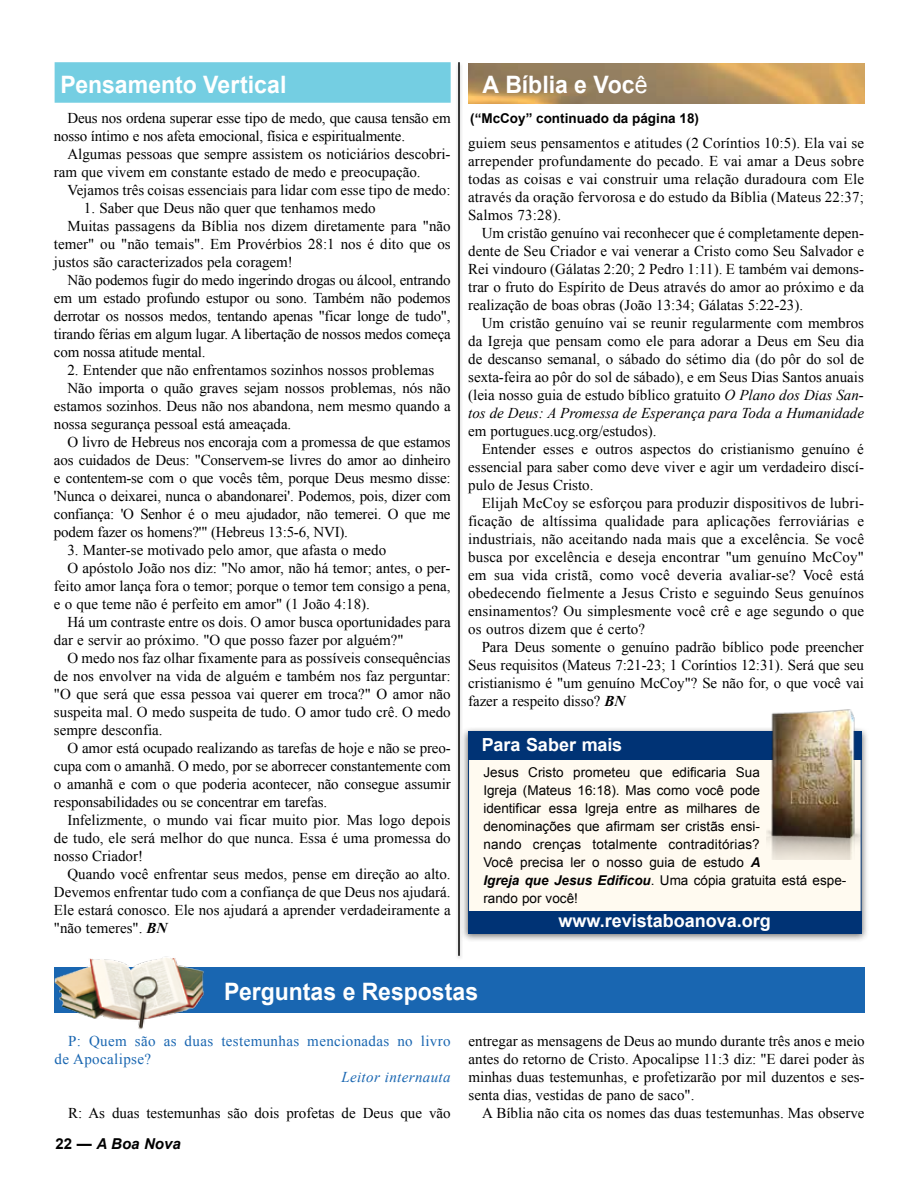
<style>
.page{position:relative;width:918px;height:1188px;background:#fff}
.page>*{position:absolute;margin:0;border:0;box-sizing:border-box;transform-origin:0 0}
.t1{font:700 24px "Arial";color:#fff;scale:.96 1}
.t2{font:700 18px "Arial";color:#fff}
.t3{font:15px/18px "Times New Roman";color:#000;text-align:justify}
.t4{font:15px/18px "Times New Roman";letter-spacing:.025em;color:#1966b1}
.t5{font:italic 15px "Times New Roman";letter-spacing:.025em;color:#1966b1}
.t6{font:italic 700 15px "Arial";color:#000}
.t7{font:13.5px/18px "Arial";color:#000}
.t8{font:700 13.5px "Arial";color:#000}
.s1{font-weight:700;font-style:italic}
.s2{font-weight:400}
.s3{font-style:italic}
.s4{font-style:normal}
</style>
<div class="page">
<div style="left:461px;top:727px;width:408px;height:215px;background:#000;opacity:.6"></div>
<div style="left:468px;top:732px;width:394px;height:201px;background:#fffaf0;border:1px solid #003375"></div>
<div style="left:468px;top:732px;width:393px;height:28px;background:#003375"></div>
<div style="left:468px;top:911px;width:394px;height:22px;background:#003375"></div>
<div style="left:55px;top:968px;width:810px;height:45px;background:#1966b1"></div>
<img style="left:54px;top:956px;width:155px;height:74px">
<img style="left:468px;top:63px;width:397px;height:41px">
<div style="left:55px;top:62px;width:396px;height:41px;background:#74cee2"></div>
<div style="left:455px;top:61px;width:8px;height:900px;background:#efefef"></div>
<hr style="left:458px;top:62px;width:2px;height:894px;background:#000">
<img style="left:767px;top:709px;width:94px;height:150px">
<h1 class="t1" style="left:60px;top:68px;width:237px">Pensamento Vertical</h1>
<p class="t3" style="left:54px;top:109px;width:398px;text-indent:14px">Deus nos ordena superar esse tipo de medo, que causa tensão em nosso íntimo e nos afeta emocional, física e espiritualmente.</p>
<p class="t3" style="left:54px;top:145px;width:398px;text-indent:14px">Algumas pessoas que sempre assistem os noticiários descobri&shy;ram que vivem em constante estado de medo e preocupação.</p>
<p class="t3" style="left:67px;top:181px;width:385px">Vejamos três coisas essenciais para lidar com esse tipo de medo:</p>
<p class="t3" style="left:84px;top:199px;width:293px">1. Saber que Deus não quer que tenhamos medo</p>
<p class="t3" style="left:67px;top:217px;width:385px">Muitas passagens da Bíblia nos dizem diretamente para "não</p>
<p class="t3" style="left:54px;top:235px;width:398px">temer" ou "não temais". Em Provérbios 28:1 nos é dito que os</p>
<p class="t3" style="left:54px;top:253px;width:240px">justos são caracterizados pela coragem!</p>
<p class="t3" style="left:67px;top:271px;width:385px">Não podemos fugir do medo ingerindo drogas ou álcool, entrando</p>
<p class="t3" style="left:54px;top:289px;width:398px">em um estado profundo estupor ou sono. Também não podemos</p>
<p class="t3" style="left:54px;top:307px;width:398px">derrotar os nossos medos, tentando apenas "ficar longe de tudo",</p>
<p class="t3" style="left:54px;top:325px;width:398px">tirando férias em algum lugar. A libertação de nossos medos começa</p>
<p class="t3" style="left:54px;top:343px;width:153px">com nossa atitude mental.</p>
<p class="t3" style="left:67px;top:361px;width:368px">2. Entender que não enfrentamos sozinhos nossos problemas</p>
<p class="t3" style="left:67px;top:379px;width:385px">Não importa o quão graves sejam nossos problemas, nós não</p>
<p class="t3" style="left:54px;top:397px;width:398px">estamos sozinhos. Deus não nos abandona, nem mesmo quando a</p>
<p class="t3" style="left:54px;top:415px;width:239px">nossa segurança pessoal está ameaçada.</p>
<p class="t3" style="left:67px;top:433px;width:385px">O livro de Hebreus nos encoraja com a promessa de que estamos</p>
<p class="t3" style="left:54px;top:451px;width:398px">aos cuidados de Deus: "Conservem-se livres do amor ao dinheiro</p>
<p class="t3" style="left:54px;top:469px;width:398px">e contentem-se com o que vocês têm, porque Deus mesmo disse:</p>
<p class="t3" style="left:54px;top:487px;width:398px">'Nunca o deixarei, nunca o abandonarei'. Podemos, pois, dizer com</p>
<p class="t3" style="left:54px;top:505px;width:398px">confiança: 'O Senhor é o meu ajudador, não temerei. O que me</p>
<p class="t3" style="left:54px;top:523px;width:295px">podem fazer os homens?'" (Hebreus 13:5-6, NVI).</p>
<p class="t3" style="left:67px;top:541px;width:320px">3. Manter-se motivado pelo amor, que afasta o medo</p>
<p class="t3" style="left:67px;top:559px;width:385px">O apóstolo João nos diz: "No amor, não há temor; antes, o per-</p>
<p class="t3" style="left:54px;top:577px;width:398px">feito amor lança fora o temor; porque o temor tem consigo a pena,</p>
<p class="t3" style="left:54px;top:595px;width:317px">e o que teme não é perfeito em amor" (1 João 4:18).</p>
<p class="t3" style="left:67px;top:613px;width:385px">Há um contraste entre os dois. O amor busca oportunidades para</p>
<p class="t3" style="left:54px;top:631px;width:351px">dar e servir ao próximo. "O que posso fazer por alguém?"</p>
<p class="t3" style="left:67px;top:649px;width:385px">O medo nos faz olhar fixamente para as possíveis consequências</p>
<p class="t3" style="left:54px;top:667px;width:398px">de nos envolver na vida de alguém e também nos faz perguntar:</p>
<p class="t3" style="left:54px;top:685px;width:398px">"O que será que essa pessoa vai querer em troca?" O amor não</p>
<p class="t3" style="left:54px;top:703px;width:398px">suspeita mal. O medo suspeita de tudo. O amor tudo crê. O medo</p>
<p class="t3" style="left:54px;top:721px;width:110px">sempre desconfia.</p>
<p class="t3" style="left:67px;top:739px;width:385px">O amor está ocupado realizando as tarefas de hoje e não se preo-</p>
<p class="t3" style="left:54px;top:757px;width:398px">cupa com o amanhã. O medo, por se aborrecer constantemente com</p>
<p class="t3" style="left:54px;top:775px;width:398px">o amanhã e com o que poderia acontecer, não consegue assumir</p>
<p class="t3" style="left:54px;top:793px;width:275px">responsabilidades ou se concentrar em tarefas.</p>
<p class="t3" style="left:67px;top:811px;width:385px">Infelizmente, o mundo vai ficar muito pior. Mas logo depois</p>
<p class="t3" style="left:54px;top:829px;width:398px">de tudo, ele será melhor do que nunca. Essa é uma promessa do</p>
<p class="t3" style="left:54px;top:847px;width:91px">nosso Criador!</p>
<p class="t3" style="left:67px;top:865px;width:385px">Quando você enfrentar seus medos, pense em direção ao alto.</p>
<p class="t3" style="left:54px;top:883px;width:398px">Devemos enfrentar tudo com a confiança de que Deus nos ajudará.</p>
<p class="t3" style="left:54px;top:901px;width:398px">Ele estará conosco. Ele nos ajudará a aprender verdadeiramente a</p>
<p class="t3" style="left:54px;top:919px;width:115px">"não temeres". <span class="s1">BN</span></p>
<h1 class="t1" style="left:482px;top:68px;width:174px">A Bíblia e Voc<span class="s2">ê</span></h1>
<p class="t8" style="left:470px;top:108px;width:230px">(“McCoy” continuado da página 18)</p>
<p class="t3" style="left:468px;top:133px;width:397px">guiem seus pensamentos e atitudes (2 Coríntios 10:5). Ela vai se arrepender profundamente do pecado. E vai amar a Deus sobre todas as coisas e vai construir uma relação duradoura com Ele através da oração fervorosa e do estudo da Bíblia (Mateus 22:37; Salmos 73:28).</p>
<p class="t3" style="left:468px;top:223px;width:397px;text-indent:14px">Um cristão genuíno vai reconhecer que é completamente depen&shy;dente de Seu Criador e vai venerar a Cristo como Seu Salvador e Rei vindouro (Gálatas 2:20; 2 Pedro 1:11). E também vai demons&shy;trar o fruto do Espírito de Deus através do amor ao próximo e da realização de boas obras (João 13:34; Gálatas 5:22-23).</p>
<p class="t3" style="left:468px;top:313px;width:397px;text-indent:14px">Um cristão genuíno vai se reunir regularmente com membros da Igreja que pensam como ele para adorar a Deus em Seu dia de descanso semanal, o sábado do sétimo dia (do pôr do sol de sexta-feira ao pôr do sol de sábado), e em Seus Dias Santos anuais (leia nosso guia de estudo bíblico gratuito <span class="s3">O Plano dos Dias San&shy;tos de Deus: A Promessa de Esperança para Toda a Humanidade</span></p>
<p class="t3" style="left:468px;top:421px;width:190px">em portugues.ucg.org/estudos).</p>
<p class="t3" style="left:482px;top:439px;width:384px">Entender esses e outros aspectos do cristianismo genuíno é</p>
<p class="t3" style="left:468px;top:457px;width:397px">essencial para saber como deve viver e agir um verdadeiro discí-</p>
<p class="t3" style="left:468px;top:475px;width:127px">pulo de Jesus Cristo.</p>
<p class="t3" style="left:482px;top:493px;width:384px">Elijah McCoy se esforçou para produzir dispositivos de lubri-</p>
<p class="t3" style="left:468px;top:511px;width:397px">ficação de altíssima qualidade para aplicações ferroviárias e</p>
<p class="t3" style="left:468px;top:529px;width:397px">industriais, não aceitando nada mais que a excelência. Se você</p>
<p class="t3" style="left:468px;top:547px;width:397px">busca por excelência e deseja encontrar "um genuíno McCoy"</p>
<p class="t3" style="left:468px;top:565px;width:397px">em sua vida cristã, como você deveria avaliar-se? Você está</p>
<p class="t3" style="left:468px;top:583px;width:397px">obedecendo fielmente a Jesus Cristo e seguindo Seus genuínos</p>
<p class="t3" style="left:468px;top:601px;width:397px">ensinamentos? Ou simplesmente você crê e age segundo o que</p>
<p class="t3" style="left:468px;top:619px;width:179px">os outros dizem que é certo?</p>
<p class="t3" style="left:482px;top:637px;width:384px">Para Deus somente o genuíno padrão bíblico pode preencher</p>
<p class="t3" style="left:468px;top:655px;width:397px">Seus requisitos (Mateus 7:21-23; 1 Coríntios 12:31). Será que seu</p>
<p class="t3" style="left:468px;top:673px;width:397px">cristianismo é "um genuíno McCoy"? Se não for, o que você vai</p>
<p class="t3" style="left:468px;top:691px;width:159px">fazer a respeito disso? <span class="s1">BN</span></p>
<p class="t2" style="left:482px;top:732px;width:142px">Para Saber mais</p>
<p class="t7" style="left:483px;top:763px;width:364px">Jesus Cristo prometeu que edificaria Sua<br>Igreja (Mateus 16:18). Mas como você pode<br>identificar essa Igreja entre as milhares de denominações que afirmam ser cristãs ensi-<br>nando crenças totalmente contraditórias?<br>Você precisa ler o nosso guia de estudo <span class="s1">A<br>Igreja que Jesus Edificou</span>. Uma cópia gratuita está espe&shy;rando por você!</p>
<p class="t2" style="left:558px;top:908px;width:214px">www.revistaboanova.org</p>
<h1 class="t1" style="left:224px;top:975px;width:266px">Perguntas e Respostas</h1>
<p class="t4" style="left:55px;top:1032px;width:398px;text-indent:13px">P: Quem são as duas testemunhas mencionadas no livro de Apocalipse?</p>
<p class="t5" style="left:341px;top:1067px;width:111px">Leitor internauta</p>
<p class="t3" style="left:68px;top:1104px;width:384px">R: As duas testemunhas são dois profetas de Deus que vão</p>
<p class="t3" style="left:469px;top:1032px;width:398px">entregar as mensagens de Deus ao mundo durante três anos e meio antes do retorno de Cristo. Apocalipse 11:3 diz: "E darei poder às minhas duas testemunhas, e profetizarão por mil duzentos e ses&shy;senta dias, vestidas de pano de saco".</p>
<p class="t3" style="left:482px;top:1104px;width:384px">A Bíblia não cita os nomes das duas testemunhas. Mas observe</p>
<p class="t6" style="left:55px;top:1134px;width:127px"><span class="s4">22 —</span> A Boa Nova</p>
</div>
